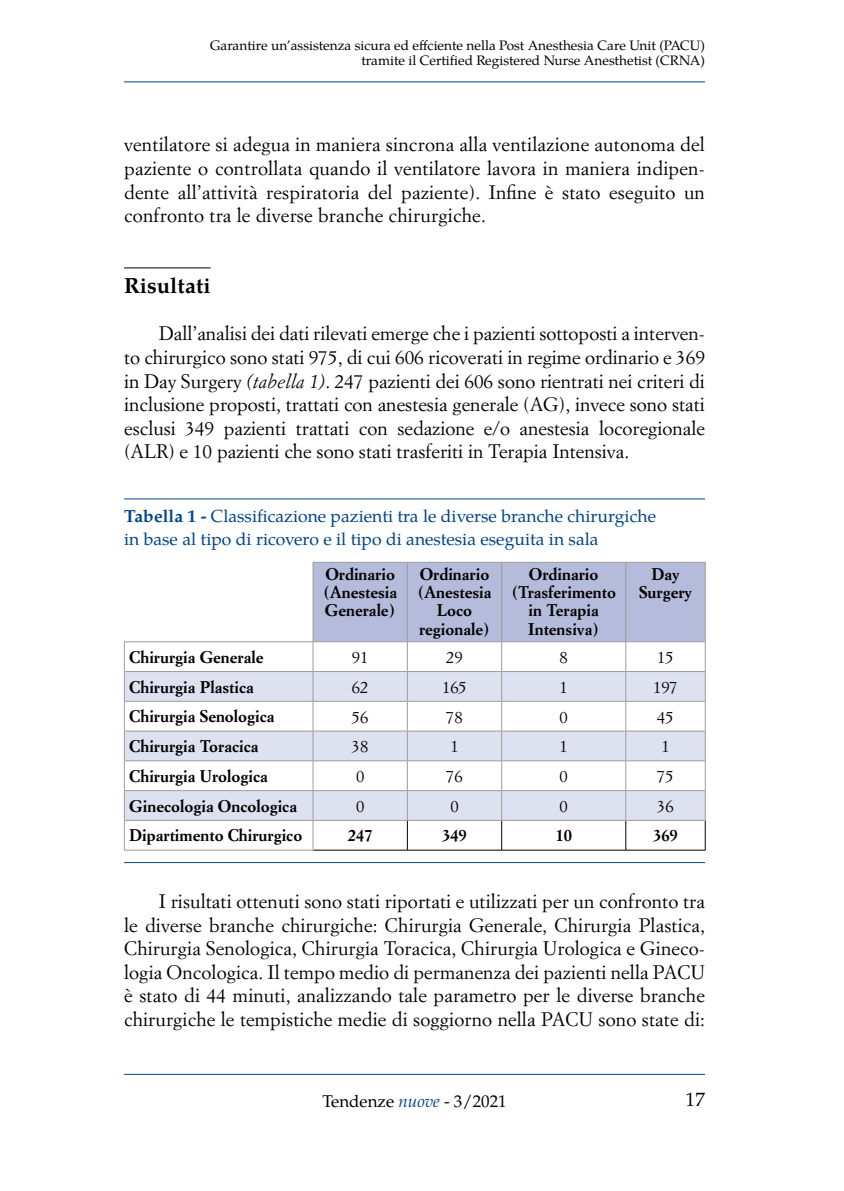
<style>
.page{position:relative;width:844px;height:1191px;background:#fff}
.page>*{position:absolute;margin:0;border:0;box-sizing:border-box;transform-origin:0 0}
.t1{font:700 21.88px "Te X Gyre Pagella";color:#000}
.t2{font:19.25px/23.6px "Simoncini Garamond Std";letter-spacing:.005em;color:#000;text-align:justify}
.t3{font:19.25px "Te X Gyre Pagella";color:#000}
.t4{font:17.5px/23.6px "Te X Gyre Pagella";color:#048}
.t5{font:16.97px "Te X Gyre Pagella";color:#000}
.t6{font:700 16.62px/18.4px "Simoncini Garamond";color:#000;text-align:center}
.t7{font:16.62px "Simoncini Garamond";color:#000}
.t8{font:13.65px/15.8px "Te X Gyre Pagella";color:#000;text-align:right}
.s1{font-style:italic}
.s2{font-weight:700}
.s3{font-style:italic;color:#048}
</style>
<div class="page">
<hr style="left:124px;top:1074px;width:580px;height:1px;background:#048">
<hr style="left:124px;top:82px;width:580px;height:1px;background:#048">
<hr style="left:124px;top:267px;width:86px;height:1px;background:#000">
<hr style="left:124px;top:498px;width:580px;height:1px;background:#048">
<hr style="left:124px;top:862px;width:580px;height:1px;background:#048">
<svg style="left:125px;top:672px;width:579px;height:148px;fill:#dee1f0"></svg>
<hr style="left:313px;top:850px;width:94px;height:1px;background:#000">
<hr style="left:407px;top:850px;width:94px;height:1px;background:#000">
<hr style="left:501px;top:850px;width:124px;height:1px;background:#000">
<hr style="left:625px;top:850px;width:80px;height:1px;background:#000">
<hr style="left:407px;top:820px;width:1px;height:30px;background:#000">
<hr style="left:501px;top:820px;width:1px;height:30px;background:#000">
<hr style="left:625px;top:820px;width:1px;height:30px;background:#000">
<hr style="left:704px;top:820px;width:1px;height:30px;background:#000">
<hr style="left:704px;top:701px;width:1px;height:30px;background:#9d9d9c">
<hr style="left:625px;top:701px;width:1px;height:30px;background:#9d9d9c">
<hr style="left:501px;top:701px;width:1px;height:30px;background:#9d9d9c">
<hr style="left:407px;top:701px;width:1px;height:30px;background:#9d9d9c">
<hr style="left:313px;top:701px;width:94px;height:1px;background:#9d9d9c">
<hr style="left:407px;top:701px;width:94px;height:1px;background:#9d9d9c">
<hr style="left:501px;top:701px;width:124px;height:1px;background:#9d9d9c">
<hr style="left:625px;top:701px;width:80px;height:1px;background:#9d9d9c">
<hr style="left:625px;top:730px;width:80px;height:1px;background:#9d9d9c">
<hr style="left:625px;top:760px;width:80px;height:1px;background:#9d9d9c">
<hr style="left:501px;top:730px;width:124px;height:1px;background:#9d9d9c">
<hr style="left:501px;top:760px;width:124px;height:1px;background:#9d9d9c">
<hr style="left:407px;top:730px;width:94px;height:1px;background:#9d9d9c">
<hr style="left:407px;top:760px;width:94px;height:1px;background:#9d9d9c">
<hr style="left:313px;top:730px;width:94px;height:1px;background:#9d9d9c">
<hr style="left:313px;top:760px;width:94px;height:1px;background:#9d9d9c">
<hr style="left:313px;top:790px;width:94px;height:1px;background:#9d9d9c">
<hr style="left:313px;top:820px;width:94px;height:1px;background:#9d9d9c">
<hr style="left:407px;top:790px;width:94px;height:1px;background:#9d9d9c">
<svg style="left:407px;top:731px;width:1px;height:89px"></svg>
<hr style="left:407px;top:820px;width:94px;height:1px;background:#9d9d9c">
<hr style="left:501px;top:790px;width:124px;height:1px;background:#9d9d9c">
<svg style="left:501px;top:731px;width:1px;height:89px"></svg>
<hr style="left:501px;top:820px;width:124px;height:1px;background:#9d9d9c">
<hr style="left:625px;top:790px;width:80px;height:1px;background:#9d9d9c">
<svg style="left:625px;top:731px;width:1px;height:89px"></svg>
<svg style="left:704px;top:731px;width:1px;height:89px"></svg>
<hr style="left:625px;top:820px;width:80px;height:1px;background:#9d9d9c">
<hr style="left:124px;top:641px;width:189px;height:1px;background:#9d9d9c">
<hr style="left:124px;top:701px;width:1px;height:30px;background:#9d9d9c">
<hr style="left:312px;top:701px;width:1px;height:30px;background:#9d9d9c">
<hr style="left:124px;top:820px;width:1px;height:30px;background:#9d9d9c">
<hr style="left:312px;top:820px;width:1px;height:30px;background:#9d9d9c">
<hr style="left:124px;top:850px;width:189px;height:1px;background:#9d9d9c">
<hr style="left:124px;top:730px;width:189px;height:1px;background:#9d9d9c">
<hr style="left:124px;top:760px;width:189px;height:1px;background:#9d9d9c">
<hr style="left:124px;top:671px;width:189px;height:1px;background:#9d9d9c">
<svg style="left:124px;top:642px;width:1px;height:59px"></svg>
<svg style="left:312px;top:562px;width:393px;height:139px"></svg>
<hr style="left:124px;top:701px;width:189px;height:1px;background:#9d9d9c">
<hr style="left:124px;top:790px;width:189px;height:1px;background:#9d9d9c">
<svg style="left:124px;top:731px;width:1px;height:89px"></svg>
<svg style="left:312px;top:731px;width:1px;height:89px"></svg>
<hr style="left:124px;top:820px;width:189px;height:1px;background:#9d9d9c">
<p class="t8" style="left:210px;top:36px;width:496px">Garantire un’assistenza sicura ed effciente nella Post Anesthesia Care Unit (PACU) tramite il Certified Registered Nurse Anesthetist (CRNA)</p>
<p class="t2" style="left:124px;top:132px;width:582px">ventilatore si adegua in maniera sincrona alla ventilazione autonoma del paziente o controllata quando il ventilatore lavora in maniera indipen&shy;dente all’attività respiratoria del paziente). Infine è stato eseguito un confronto tra le diverse branche chirurgiche.</p>
<p class="t1" style="left:124px;top:269px;width:88px">Risultati</p>
<p class="t2" style="left:124px;top:321px;width:582px;text-indent:35px">Dall’analisi dei dati rilevati emerge che i pazienti sottoposti a interven&shy;to chirurgico sono stati 975, di cui 606 ricoverati in regime ordinario e 369 in Day Surgery <span class="s1">(tabella 1)</span>. 247 pazienti dei 606 sono rientrati nei criteri di inclusione proposti, trattati con anestesia generale (AG), invece sono stati esclusi 349 pazienti trattati con sedazione e/o anestesia locoregionale (ALR) e 10 pazienti che sono stati trasferiti in Terapia Intensiva.</p>
<p class="t4" style="left:124px;top:502px;width:533px"><span class="s2">Tabell a 1 -</span> Classificazione pazienti tra le diverse branche chirurgiche in base al tipo di ricovero e il tipo di anestesia eseguita in sala</p>
<p class="t6" style="left:323px;top:565px;width:76px;text-align:left">Ordinario (Anestesia<br>Generale)</p>
<p class="t6" style="left:417px;top:565px;width:76px">Ordinario (Anestesia<br>Loco regionale)</p>
<p class="t6" style="left:511px;top:565px;width:106px">Ordinario (Trasferimento in Terapia<br>Intensiva)</p>
<p class="t6" style="left:638px;top:565px;width:54px">Day<br>Surgery</p>
<p class="t6" style="left:129px;top:648px;width:136px">Chirurgia Generale</p>
<p class="t7" style="left:352px;top:647px;width:18px">91</p>
<p class="t7" style="left:446px;top:647px;width:18px">29</p>
<p class="t7" style="left:559px;top:647px;width:10px">8</p>
<p class="t7" style="left:657px;top:647px;width:18px">15</p>
<p class="t6" style="left:129px;top:678px;width:126px">Chirurgia Plastica</p>
<p class="t7" style="left:352px;top:677px;width:18px">62</p>
<p class="t7" style="left:442px;top:677px;width:26px">165</p>
<p class="t7" style="left:559px;top:677px;width:10px">1</p>
<p class="t7" style="left:652px;top:677px;width:26px">197</p>
<p class="t6" style="left:129px;top:708px;width:147px">Chirurgia Senologica</p>
<p class="t7" style="left:352px;top:706px;width:18px">56</p>
<p class="t7" style="left:446px;top:706px;width:18px">78</p>
<p class="t7" style="left:559px;top:706px;width:10px">0</p>
<p class="t7" style="left:657px;top:706px;width:18px">45</p>
<p class="t6" style="left:129px;top:737px;width:131px">Chirurgia Toracica</p>
<p class="t7" style="left:352px;top:736px;width:18px">38</p>
<p class="t7" style="left:450px;top:736px;width:10px">1</p>
<p class="t7" style="left:559px;top:736px;width:10px">1</p>
<p class="t7" style="left:661px;top:736px;width:10px">1</p>
<p class="t6" style="left:129px;top:767px;width:140px">Chirurgia Urologica</p>
<p class="t7" style="left:356px;top:766px;width:10px">0</p>
<p class="t7" style="left:446px;top:766px;width:18px">76</p>
<p class="t7" style="left:559px;top:766px;width:10px">0</p>
<p class="t7" style="left:657px;top:766px;width:18px">75</p>
<p class="t6" style="left:129px;top:797px;width:169px">Ginecologia Oncologica</p>
<p class="t7" style="left:356px;top:796px;width:10px">0</p>
<p class="t7" style="left:450px;top:796px;width:10px">0</p>
<p class="t7" style="left:559px;top:796px;width:10px">0</p>
<p class="t7" style="left:657px;top:796px;width:18px">36</p>
<p class="t6" style="left:129px;top:827px;width:174px">Dipartimento Chirurgico</p>
<p class="t6" style="left:347px;top:827px;width:26px">247</p>
<p class="t6" style="left:442px;top:827px;width:26px">349</p>
<p class="t6" style="left:555px;top:827px;width:18px">10</p>
<p class="t6" style="left:652px;top:827px;width:26px">369</p>
<p class="t2" style="left:124px;top:889px;width:582px;text-indent:35px">I risultati ottenuti sono stati riportati e utilizzati per un confronto tra le diverse branche chirurgiche: Chirurgia Generale, Chirurgia Plastica, Chirurgia Senologica, Chirurgia Toracica, Chirurgia Urologica e Gineco&shy;logia Oncologica. Il tempo medio di permanenza dei pazienti nella PACU è stato di 44 minuti, analizzando tale parametro per le diverse branche chirurgiche le tempistiche medie di soggiorno nella PACU sono state di:</p>
<p class="t5" style="left:322px;top:1088px;width:186px">Tendenze <span class="s3">nuove</span> - 3/2021</p>
<p class="t3" style="left:685px;top:1084px;width:21px">17</p>
</div>
